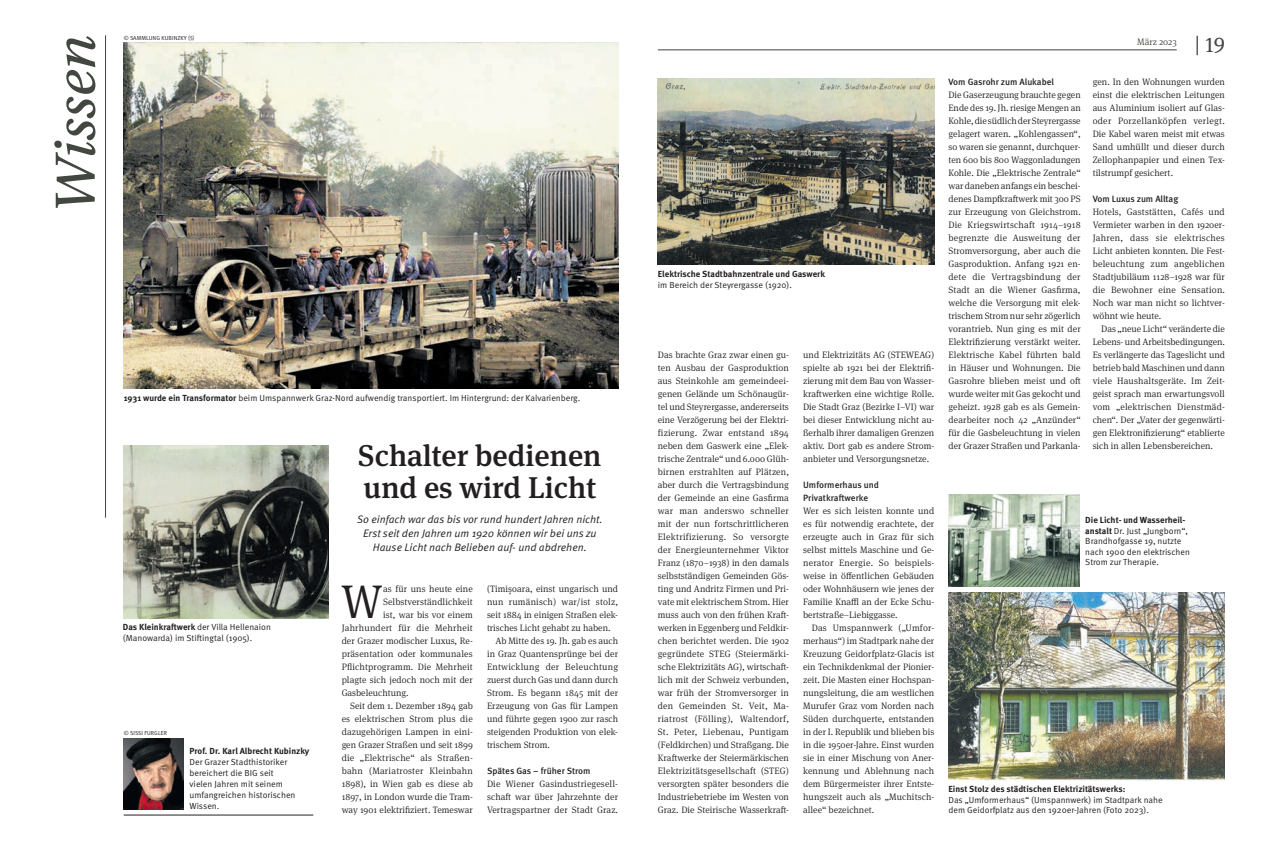
<style>
.page{position:relative;width:1276px;height:851px;background:#fff}
.page>*{position:absolute;margin:0;border:0;box-sizing:border-box;transform-origin:0 0}
.Kapitelaufschlag_The{font:60px "Utopia Std Capt It";letter-spacing:-.01em;color:#42473f}
.Fließtext_9_3_13_Ini{font:300 47.4px "Meta Serif Pro";color:#231f20}
.Überschrift_30_34{font:500 30px/32px "Meta Serif Pro";color:#231f20}
.t1{font:21.4px "Meta Serif Pro";color:#42473f}
.Vorspann_10_8_14_Met{font:10.8px/14px "Meta Pro Norm Ita";color:#231f20;text-align:center}
.Fließtext_9_3_13{font:300 9.3px/13px "Meta Serif Pro";color:#231f20;text-align:justify}
.Fließtext_9_3_13_Ein{font:300 9.3px/13px "Meta Serif Pro";color:#231f20;text-align:justify}
.Fließtext_9_3_13_Ini-2{font:300 9.3px "Meta Serif Pro";letter-spacing:.005em;color:#231f20}
.Fließtext_9_3_13_Ini-3{font:300 9.3px "Meta Serif Pro";letter-spacing:.025em;color:#231f20}
.t2{font:300 9.3px "Meta Serif Pro";color:#42473f}
.Fließtext_Zwischenüb{font:500 9.1px/13px "Meta Pro";letter-spacing:-.005em;color:#231f20}
.Infobox__Fließtext_M{font:8.8px/11px "Meta Pro Norm";color:#231f20}
.Bildbeschriftung_8_8{font:8.8px/10.6px "Meta Pro Norm";color:#231f20}
.t3{font:700 8.8px "Meta Pro";color:#231f20}
.t4{font:5.8px "Meta Pro Norm";letter-spacing:.01em;color:#231f20}
.s1{font-family:"Meta Pro";font-weight:700}
</style>
<div class="page">
<hr style="left:658px;top:50px;width:518px;height:1px;background:#42473f">
<hr style="left:105px;top:35px;width:1px;height:482px;background:#42473f">
<hr style="left:124px;top:814px;width:189px;height:1px;background:#231f20">
<img style="left:124px;top:738px;width:60px;height:71px">
<img style="left:124px;top:42px;width:494px;height:346px">
<img style="left:658px;top:78px;width:276px;height:187px">
<img style="left:948px;top:494px;width:131px;height:92px">
<img style="left:124px;top:445px;width:204px;height:173px">
<img style="left:948px;top:592px;width:277px;height:187px">
<p class="Kapitelaufschlag_The" style="left:42px;top:214px;width:180px;rotate:-90deg">Wissen</p>
<p class="t4" style="left:124px;top:33px;width:73px">© SAMMLUNG KUBINZKY (5)</p>
<p class="t2" style="left:1137px;top:35px;width:41px">März 2023</p>
<h3 class="t1" style="left:1195px;top:29px;width:31px">| 19</h3>
<p class="Fließtext_9_3_13" style="left:1092px;top:74px;width:134px">gen. In den Wohnungen wurden einst die elektrischen Leitungen aus Aluminium isoliert auf Glas&shy;oder Porzellanköpfen verlegt.<br>Die Kabel waren meist mit etwas Sand umhüllt und dieser durch Zellophanpapier und einen Tex&shy;tilstrumpf gesichert.</p>
<p class="Fließtext_Zwischenüb" style="left:1092px;top:191px;width:87px">Vom Luxus zum Alltag</p>
<p class="Fließtext_9_3_13" style="left:1092px;top:204px;width:134px">Hotels, Gaststätten, Cafés und Vermieter warben in den 1920er-Jahren, dass sie elektrisches Licht anbieten konnten. Die Fest&shy;beleuchtung zum angeblichen Stadtjubiläum 1128–1928 war für die Bewohner eine Sensation.<br>Noch war man nicht so lichtver&shy;wöhnt wie heute.</p>
<p class="Fließtext_9_3_13_Ein" style="left:1092px;top:321px;width:134px;text-indent:9px">Das „neue Licht“ veränderte die Lebens- und Arbeitsbedingungen.<br>Es verlängerte das Tageslicht und betrieb bald Maschinen und dann viele Haushaltsgeräte. Im Zeit&shy;geist sprach man erwartungsvoll vom „elektrischen Dienstmäd&shy;chen“. Der „Vater der gegenwärti&shy;gen Elektronifizierung“ etablierte sich in allen Lebensbereichen.</p>
<p class="Fließtext_Zwischenüb" style="left:948px;top:74px;width:107px">Vom Gasrohr zum Alukabel</p>
<p class="Fließtext_9_3_13" style="left:948px;top:87px;width:134px">Die Gaserzeugung brauchte gegen Ende des 19. Jh. riesige Mengen an Kohle, die südlich der Steyrergasse gelagert waren. „Kohlengassen“, so waren sie genannt, durchquer&shy;ten 600 bis 800 Waggonladungen Kohle. Die „Elektrische Zentrale“ war daneben anfangs ein beschei&shy;denes Dampfkraftwerk mit 300 PS zur Erzeugung von Gleichstrom.<br>Die Kriegswirtschaft 1914–1918 begrenzte die Ausweitung der Stromversorgung, aber auch die Gasproduktion. Anfang 1921 en&shy;dete die Vertragsbindung der Stadt an die Wiener Gasfirma, welche die Versorgung mit elek&shy;trischem Strom nur sehr zögerlich vorantrieb. Nun ging es mit der Elektrifizierung verstärkt weiter.<br>Elektrische Kabel führten bald in Häuser und Wohnungen. Die Gasrohre blieben meist und oft wurde weiter mit Gas gekocht und geheizt. 1928 gab es als Gemein&shy;dearbeiter noch 42 „Anzünder“ für die Gasbeleuchtung in vielen der Grazer Straßen und Parkanla-</p>
<p class="t3" style="left:658px;top:267px;width:169px">Elektrische Stadtbahnzentrale und Gaswerk</p>
<p class="Infobox__Fließtext_M" style="left:658px;top:278px;width:136px">im Bereich der Steyrergasse (1920).</p>
<p class="Fließtext_9_3_13" style="left:658px;top:347px;width:133px">Das brachte Graz zwar einen gu&shy;ten Ausbau der Gasproduktion aus Steinkohle am gemeindeei&shy;genen Gelände um Schönaugür&shy;tel und Steyrergasse, andererseits eine Verzögerung bei der Elektri&shy;fizierung. Zwar entstand 1894 neben dem Gaswerk eine „Elek&shy;trische Zentrale“ und 6.000 Glüh&shy;birnen erstrahlten auf Plätzen, aber durch die Vertragsbindung der Gemeinde an eine Gasfirma war man anderswo schneller mit der nun fortschrittlicheren Elektrifizierung. So versorgte der Energieunternehmer Viktor Franz (1870–1938) in den damals selbstständigen Gemeinden Gös&shy;ting und Andritz Firmen und Pri&shy;vate mit elektrischem Strom. Hier muss auch von den frühen Kraft&shy;werken in Eggenberg und Feldkir&shy;chen berichtet werden. Die 1902 gegründete STEG (Steiermärki&shy;sche Elektrizitäts AG), wirtschaft&shy;lich mit der Schweiz verbunden, war früh der Stromversorger in den Gemeinden St. Veit, Ma&shy;riatrost (Fölling), Waltendorf, St. Peter, Liebenau, Puntigam (Feldkirchen) und Straßgang. Die Kraftwerke der Steiermärkischen Elektrizitätsgesellschaft (STEG) versorgten später besonders die Industriebetriebe im Westen von Graz. Die Steirische Wasserkraft-</p>
<p class="Fließtext_9_3_13" style="left:803px;top:347px;width:133px">und Elektrizitäts AG (STEWEAG) spielte ab 1921 bei der Elektrifi&shy;zierung mit dem Bau von Wasser&shy;kraftwerken eine wichtige Rolle.<br>Die Stadt Graz (Bezirke I–VI) war bei dieser Entwicklung nicht au&shy;ßerhalb ihrer damaligen Grenzen aktiv. Dort gab es andere Strom&shy;anbieter und Versorgungsnetze.</p>
<p class="Infobox__Fließtext_M" style="left:124px;top:391px;width:458px"><span class="s1">1931 wurde ein Transformator</span> beim Umspannwerk Graz-Nord aufwendig transportiert. Im Hintergrund: der Kalvarienberg.</p>
<p class="Überschrift_30_34" style="left:358px;top:437px;width:245px">Schalter bedienen und es wird Licht</p>
<p class="Vorspann_10_8_14_Met" style="left:357px;top:511px;width:247px">So einfach war das bis vor rund hundert Jahren nicht.<br>Erst seit den Jahren um 1920 können wir bei uns zu<br>Hause Licht nach Belieben auf- und abdrehen.</p>
<p class="Bildbeschriftung_8_8" style="left:1085px;top:514px;width:106px"><span class="s1">Die Licht- und Wasserheil&shy;anstalt</span> Dr. Just „Jungborn“,<br>Brandhofgasse 19, nutzte nach 1900 den elektrischen<br>Strom zur Therapie.</p>
<p class="Fließtext_Zwischenüb" style="left:803px;top:477px;width:77px">Umformerhaus und<br>Privatkraftwerke</p>
<p class="Fließtext_9_3_13" style="left:803px;top:503px;width:133px">Wer es sich leisten konnte und es für notwendig erachtete, der erzeugte auch in Graz für sich selbst mittels Maschine und Ge&shy;nerator Energie. So beispiels&shy;weise in öffentlichen Gebäuden oder Wohnhäusern wie jenes der Familie Knaffl an der Ecke Schu&shy;bertstraße–Liebiggasse.</p>
<p class="Fließtext_9_3_13_Ein" style="left:803px;top:620px;width:133px;text-indent:9px">Das Umspannwerk („Umfor&shy;merhaus“) im Stadtpark nahe der Kreuzung Geidorfplatz-Glacis ist ein Technikdenkmal der Pionier&shy;zeit. Die Masten einer Hochspan&shy;nungsleitung, die am westlichen Murufer Graz vom Norden nach Süden durchquerte, entstanden in der I. Republik und blieben bis in die 1950er-Jahre. Einst wurden sie in einer Mischung von Aner&shy;kennung und Ablehnung nach dem Bürgermeister ihrer Entste&shy;hungszeit auch als „Muchitsch&shy;allee“ bezeichnet.</p>
<p class="Fließtext_9_3_13_Ein" style="left:487px;top:581px;width:133px">(Timișoara, einst ungarisch und nun rumänisch) war/ist stolz, seit 1884 in einigen Straßen elek&shy;trisches Licht gehabt zu haben.</p>
<p class="Fließtext_9_3_13_Ein" style="left:487px;top:633px;width:133px;text-indent:9px">Ab Mitte des 19. Jh. gab es auch in Graz Quantensprünge bei der Entwicklung der Beleuchtung zuerst durch Gas und dann durch Strom. Es begann 1845 mit der Erzeugung von Gas für Lampen und führte gegen 1900 zur rasch steigenden Produktion von elek&shy;trischem Strom.</p>
<p class="Fließtext_Zwischenüb" style="left:487px;top:763px;width:105px">Spätes Gas – früher Strom</p>
<p class="Fließtext_9_3_13" style="left:487px;top:776px;width:133px">Die Wiener Gasindustriegesell&shy;schaft war über Jahrzehnte der Vertragspartner der Stadt Graz.</p>
<p class="Fließtext_9_3_13_Ini" style="left:341px;top:567px;width:44px">W</p>
<p class="Fließtext_9_3_13_Ini-2" style="left:383px;top:582px;width:91px">as für uns heute eine</p>
<p class="Fließtext_9_3_13_Ini-2" style="left:383px;top:595px;width:91px">Selbstverständlichkeit</p>
<p class="Fließtext_9_3_13_Ini-2" style="left:383px;top:608px;width:91px">ist, war bis vor einem</p>
<p class="Fließtext_9_3_13_Ini-3" style="left:342px;top:621px;width:133px">Jahrhundert für die Mehrheit</p>
<p class="Fließtext_9_3_13_Ini-2" style="left:342px;top:634px;width:133px">der Grazer modischer Luxus, Re-</p>
<p class="Fließtext_9_3_13_Ini-2" style="left:342px;top:647px;width:133px">präsentation oder kommunales</p>
<p class="Fließtext_9_3_13_Ini-2" style="left:342px;top:660px;width:133px">Pflichtprogramm. Die Mehrheit</p>
<p class="Fließtext_9_3_13_Ini-2" style="left:342px;top:673px;width:133px">plagte sich jedoch noch mit der</p>
<p class="Fließtext_9_3_13_Ini-2" style="left:342px;top:686px;width:68px">Gasbeleuchtung.</p>
<p class="Fließtext_9_3_13_Ein" style="left:342px;top:698px;width:133px;text-indent:9px">Seit dem 1. Dezember 1894 gab es elektrischen Strom plus die dazugehörigen Lampen in eini&shy;gen Grazer Straßen und seit 1899 die „Elektrische“ als Straßen&shy;bahn (Mariatroster Kleinbahn 1898), in Wien gab es diese ab 1897, in London wurde die Tram&shy;way 1901 elektrifiziert. Temeswar</p>
<p class="Infobox__Fließtext_M" style="left:123px;top:621px;width:150px;line-height:10.6px"><span class="s1">Das Kleinkraftwerk</span> der Villa Hellenaion (Manowarda) im Stiftingtal (1905).</p>
<p class="t4" style="left:124px;top:729px;width:45px">© SISSI FURGLER</p>
<p class="Infobox__Fließtext_M" style="left:189px;top:745px;width:121px"><span class="s1">Prof. Dr. Karl Albrecht Kubinzky<br></span>Der Grazer Stadthistoriker bereichert die BIG seit<br>vielen Jahren mit seinem umfangreichen historischen<br>Wissen.</p>
<p class="t3" style="left:948px;top:782px;width:178px">Einst Stolz des städtischen Elektrizitätswerks:</p>
<p class="Infobox__Fließtext_M" style="left:948px;top:793px;width:216px;line-height:10.6px">Das „Umformerhaus“ (Umspannwerk) im Stadtpark nahe dem Geidorfplatz aus den 1920er-Jahren (Foto 2023).</p>
</div>
